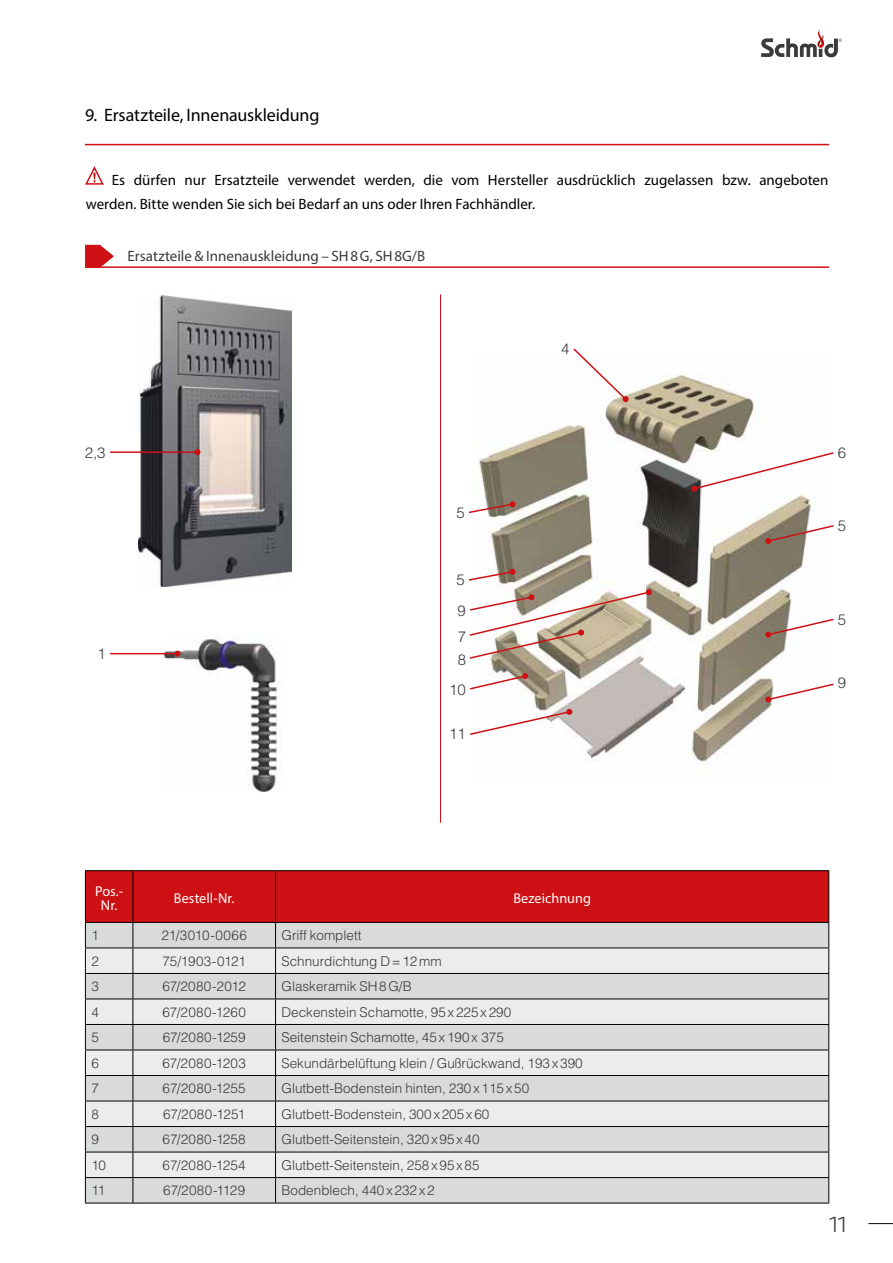
<style>
.page{position:relative;width:893px;height:1263px;background:#fff}
.page>*{position:absolute;margin:0;border:0;box-sizing:border-box;transform-origin:0 0}
.t1{font:300 22.5px "Brix Sans";color:#3a3a39}
.t2{font:18px "Myriad Pro";letter-spacing:-.005em;color:#000}
.t3{font:15px/24px "Myriad Pro";color:#000}
.t4{font:15px "Myriad Pro";color:#3a3a39}
.t5{font:300 15px/30.9px "Helvetica LT Std";color:#3a3a39}
.t6{font:14.25px/13.5px "Myriad Pro";color:#fff;text-align:center}
.t7{font:300 13.5px "Helvetica LT Std";color:#3a3a39}
.t8{font:300 13.5px "Helvetica LT Std";letter-spacing:.02em;color:#3a3a39}
.t9{font:300 13.5px "Helvetica LT Std";letter-spacing:.03em;color:#3a3a39}
</style>
<div class="page">
<svg style="left:868px;top:1223px;width:25px;height:1px"></svg>
<svg style="left:761px;top:30px;width:81px;height:27px"></svg>
<hr style="left:85px;top:144px;width:744px;height:1px;background:#cd1013">
<img style="left:138px;top:295px;width:153px;height:291px">
<img style="left:479px;top:375px;width:337px;height:389px">
<hr style="left:85px;top:870px;width:48px;height:1px;background:#000">
<hr style="left:133px;top:870px;width:143px;height:1px;background:#000">
<hr style="left:276px;top:870px;width:553px;height:1px;background:#000">
<svg style="left:85px;top:871px;width:744px;height:332px;background:#d5b9b9"></svg>
<hr style="left:85px;top:1203px;width:48px;height:1px;background:#000">
<hr style="left:133px;top:1203px;width:143px;height:1px;background:#000">
<hr style="left:276px;top:1203px;width:553px;height:1px;background:#000">
<img style="left:163px;top:635px;width:118px;height:157px">
<hr style="left:110px;top:653px;width:67px;height:1px;background:#cd1013">
<svg style="left:174px;top:651px;width:6px;height:6px"></svg>
<hr style="left:110px;top:451px;width:87px;height:2px;background:#cd1013">
<svg style="left:194px;top:449px;width:6px;height:6px"></svg>
<svg style="left:572px;top:348px;width:57px;height:54px"></svg>
<svg style="left:468px;top:501px;width:47px;height:13px"></svg>
<svg style="left:765px;top:524px;width:69px;height:20px"></svg>
<svg style="left:691px;top:451px;width:143px;height:41px"></svg>
<svg style="left:765px;top:617px;width:69px;height:21px"></svg>
<svg style="left:765px;top:682px;width:69px;height:20px"></svg>
<svg style="left:468px;top:569px;width:47px;height:13px"></svg>
<svg style="left:470px;top:673px;width:58px;height:18px"></svg>
<svg style="left:469px;top:589px;width:183px;height:71px"></svg>
<svg style="left:470px;top:709px;width:102px;height:27px"></svg>
<svg style="left:85px;top:166px;width:19px;height:19px"></svg>
<hr style="left:440px;top:294px;width:1px;height:529px;background:#cd1013">
<svg style="left:85px;top:245px;width:29px;height:21px"></svg>
<hr style="left:85px;top:266px;width:744px;height:2px;background:#cd1013">
<h2 class="t2" style="left:85px;top:104px;width:236px">9. Ersatzteile, Innenauskleidung</h2>
<p class="t3" style="left:86px;top:168px;width:744px;text-indent:26px">Es dürfen nur Ersatzteile verwendet werden, die vom Hersteller ausdrücklich zugelassen bzw. angeboten werden. Bitte wenden Sie sich bei Bedarf an uns oder Ihren Fachhändler.</p>
<p class="t4" style="left:128px;top:247px;width:299px">Ersatzteile &amp; Innenauskleidung – SH8G, SH8G/B</p>
<p class="t5" style="left:85px;top:437px;width:22px">2,3</p>
<p class="t5" style="left:98px;top:638px;width:10px">1</p>
<p class="t5" style="left:456px;top:497px;width:10px">5</p>
<p class="t5" style="left:456px;top:564px;width:11px">5<br>9</p>
<p class="t5" style="left:458px;top:621px;width:10px">7</p>
<p class="t5" style="left:458px;top:644px;width:10px">8</p>
<p class="t5" style="left:449px;top:674px;width:18px">10</p>
<p class="t5" style="left:449px;top:718px;width:18px">11</p>
<p class="t5" style="left:561px;top:333px;width:10px">4</p>
<p class="t6" style="left:95px;top:884px;width:30px">Pos.-<br>Nr.</p>
<p class="t6" style="left:174px;top:891px;width:62px">Bestell-Nr.</p>
<p class="t6" style="left:513px;top:891px;width:79px">Bezeichnung</p>
<p class="t7" style="left:91px;top:927px;width:9px">1</p>
<p class="t9" style="left:162px;top:927px;width:87px">21/3010-0066</p>
<p class="t7" style="left:282px;top:927px;width:82px">Griff komplett</p>
<p class="t7" style="left:91px;top:952px;width:9px">2</p>
<p class="t7" style="left:162px;top:952px;width:85px">75/1903-0121</p>
<p class="t7" style="left:282px;top:952px;width:162px">Schnurdichtung D=12mm</p>
<p class="t7" style="left:91px;top:978px;width:9px">3</p>
<p class="t8" style="left:162px;top:978px;width:85px">67/2080-2012</p>
<p class="t7" style="left:282px;top:978px;width:132px">Glaskeramik SH8G/B</p>
<p class="t7" style="left:91px;top:1003px;width:9px">4</p>
<p class="t8" style="left:162px;top:1003px;width:85px">67/2080-1260</p>
<p class="t7" style="left:282px;top:1003px;width:231px">Deckenstein Schamotte, 95x225x290</p>
<p class="t7" style="left:91px;top:1029px;width:9px">5</p>
<p class="t7" style="left:163px;top:1029px;width:85px">67/2080-1259</p>
<p class="t7" style="left:282px;top:1029px;width:224px">Seitenstein Schamotte, 45x190x 375</p>
<p class="t7" style="left:91px;top:1054px;width:9px">6</p>
<p class="t8" style="left:163px;top:1054px;width:85px">67/2080-1203</p>
<p class="t7" style="left:282px;top:1054px;width:303px">Sekundärbelüftung klein / Gußrückwand, 193x390</p>
<p class="t7" style="left:91px;top:1080px;width:9px">7</p>
<p class="t8" style="left:163px;top:1080px;width:85px">67/2080-1255</p>
<p class="t7" style="left:282px;top:1080px;width:249px">Glutbett-Bodenstein hinten, 230x115x50</p>
<p class="t7" style="left:91px;top:1105px;width:9px">8</p>
<p class="t7" style="left:163px;top:1105px;width:84px">67/2080-1251</p>
<p class="t7" style="left:282px;top:1105px;width:209px">Glutbett-Bodenstein, 300x205x60</p>
<p class="t7" style="left:91px;top:1131px;width:9px">9</p>
<p class="t8" style="left:163px;top:1131px;width:85px">67/2080-1258</p>
<p class="t7" style="left:282px;top:1131px;width:200px">Glutbett-Seitenstein, 320x95x40</p>
<p class="t7" style="left:91px;top:1156px;width:16px">10</p>
<p class="t8" style="left:163px;top:1156px;width:85px">67/2080-1254</p>
<p class="t7" style="left:282px;top:1156px;width:200px">Glutbett-Seitenstein, 258x95x85</p>
<p class="t7" style="left:91px;top:1182px;width:15px">11</p>
<p class="t8" style="left:163px;top:1182px;width:83px">67/2080-1129</p>
<p class="t7" style="left:282px;top:1182px;width:155px">Bodenblech, 440x232x2</p>
<p class="t5" style="left:838px;top:437px;width:10px">6</p>
<p class="t5" style="left:838px;top:510px;width:10px">5</p>
<p class="t5" style="left:838px;top:604px;width:10px">5</p>
<p class="t5" style="left:838px;top:667px;width:10px">9</p>
<h1 class="t1" style="left:829px;top:1210px;width:19px">11</h1>
</div>
